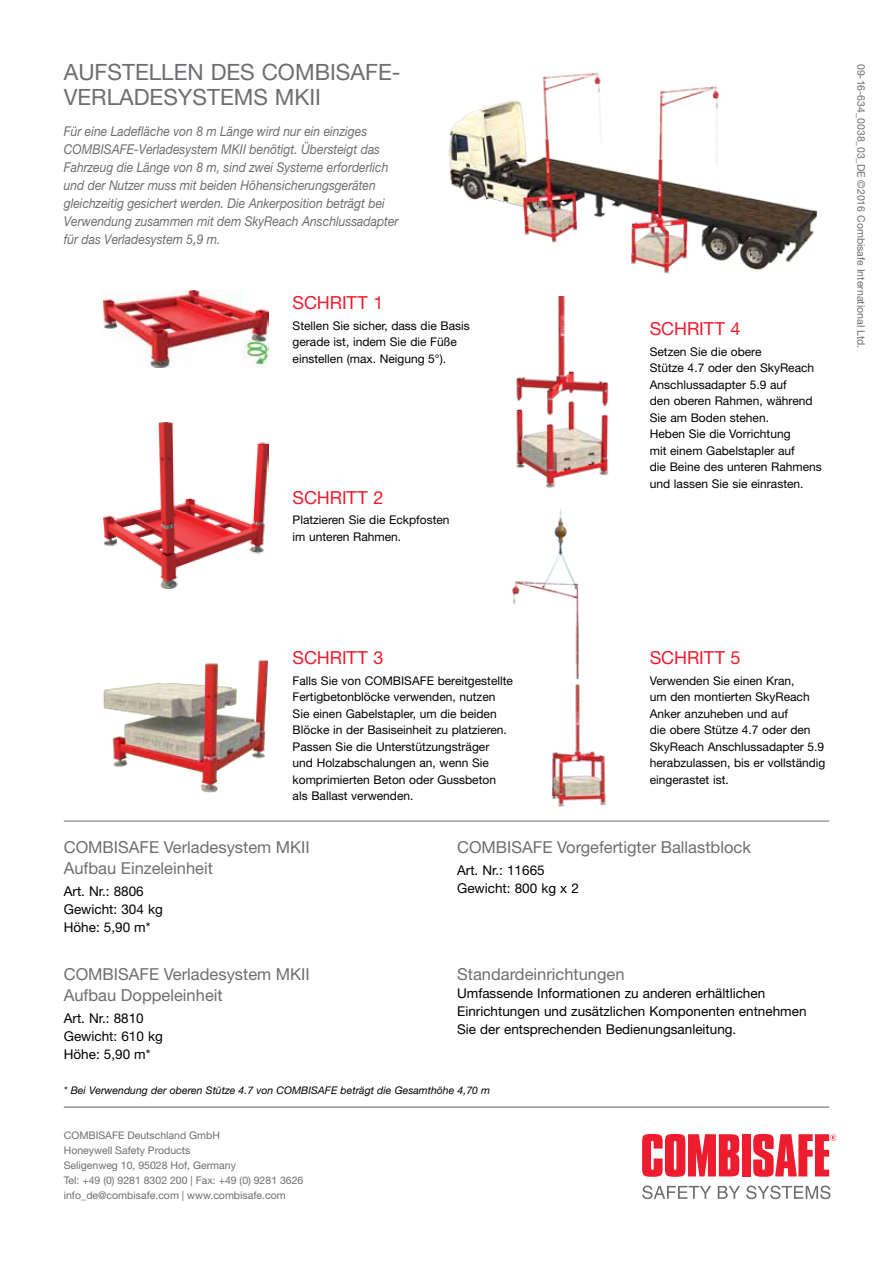
<style>
.page{position:relative;width:893px;height:1263px;background:#fff}
.page>*{position:absolute;margin:0;border:0;box-sizing:border-box;transform-origin:0 0}
.t1{font:22.5px/25.5px "Helvetica Neue LT Pro";color:#6d6e71}
.t2{font:18px "Helvetica Neue LT Pro";letter-spacing:-.005em;color:#ed1c2e}
.t3{font:16.5px/21px "Helvetica Neue LT Pro";color:#6d6e71}
.t4{font:italic 13.5px/18px "Helvetica Neue LT Pro";color:#6d6e71;scale:.9 1}
.t5{font:13.5px/18px "Helvetica Neue LT Pro";color:#000}
.t6{font:12px/16.5px "Helvetica Neue LT Pro";color:#000}
.t7{font:10.5px/15px "Helvetica Neue LT Pro";color:#6d6e71}
.t8{font:italic 10.5px "Helvetica Neue LT Pro";color:#000}
</style>
<div class="page">
<hr style="left:64px;top:1106px;width:765px;height:2px;background:#6d6e71">
<svg style="left:642px;top:1134px;width:97px;height:43px"></svg>
<div style="left:742px;top:1134px;width:9px;height:42px;background:#ed1c2e"></div>
<svg style="left:753px;top:1134px;width:83px;height:43px"></svg>
<svg style="left:642px;top:1185px;width:69px;height:14px"></svg>
<svg style="left:718px;top:1186px;width:22px;height:13px"></svg>
<svg style="left:746px;top:1185px;width:84px;height:14px"></svg>
<hr style="left:64px;top:821px;width:765px;height:1px;background:#6d6e71">
<img style="left:448px;top:72px;width:370px;height:202px">
<img style="left:516px;top:296px;width:93px;height:192px">
<img style="left:512px;top:509px;width:94px;height:298px">
<img style="left:103px;top:423px;width:166px;height:165px">
<img style="left:103px;top:660px;width:166px;height:133px">
<img style="left:103px;top:290px;width:165px;height:78px">
<h1 class="t1" style="left:64px;top:59px;width:338px">AUFSTELLEN DES COMBISAFE-<br>VERLADESYSTEMS MKII</h1>
<p class="t4" style="left:64px;top:121px;width:374px">Für eine Ladefläche von 8 m Länge wird nur ein einziges COMBISAFE-Verladesystem MKII benötigt. Übersteigt das Fahrzeug die Länge von 8 m, sind zwei Systeme erforderlich und der Nutzer muss mit beiden Höhensicherungsgeräten gleichzeitig gesichert werden. Die Ankerposition beträgt bei Verwendung zusammen mit dem SkyReach Anschlussadapter für das Verladesystem 5,9 m.</p>
<h2 class="t2" style="left:293px;top:292px;width:92px">SCHRITT 1</h2>
<p class="t6" style="left:293px;top:317px;width:179px">Stellen Sie sicher, dass die Basis gerade ist, indem Sie die Füße einstellen (max. Neigung 5°).</p>
<h2 class="t2" style="left:650px;top:317px;width:92px">SCHRITT 4</h2>
<p class="t6" style="left:650px;top:343px;width:174px">Setzen Sie die obere<br>Stütze 4.7 oder den SkyReach<br>Anschlussadapter 5.9 auf<br>den oberen Rahmen, während<br>Sie am Boden stehen.<br>Heben Sie die Vorrichtung<br>mit einem Gabelstapler auf<br>die Beine des unteren Rahmens und lassen Sie sie einrasten.</p>
<h2 class="t2" style="left:293px;top:486px;width:92px">SCHRITT 2</h2>
<p class="t6" style="left:293px;top:511px;width:159px">Platzieren Sie die Eckpfosten im unteren Rahmen.</p>
<p class="t7" style="left:869px;top:64px;width:286px;rotate:90deg">09-16-634_0038_03_DE ©2016 Combisafe International Ltd.</p>
<h2 class="t2" style="left:293px;top:646px;width:92px">SCHRITT 3</h2>
<p class="t6" style="left:293px;top:672px;width:222px">Falls Sie von COMBISAFE bereitgestellte Fertigbetonblöcke verwenden, nutzen Sie einen Gabelstapler, um die beiden Blöcke in der Basiseinheit zu platzieren.<br>Passen Sie die Unterstützungsträger<br>und Holzabschalungen an, wenn Sie komprimierten Beton oder Gussbeton als Ballast verwenden.</p>
<h2 class="t2" style="left:650px;top:646px;width:92px">SCHRITT 5</h2>
<p class="t6" style="left:650px;top:672px;width:177px">Verwenden Sie einen Kran,<br>um den montierten SkyReach<br>Anker anzuheben und auf<br>die obere Stütze 4.7 oder den<br>SkyReach Anschlussadapter 5.9 herabzulassen, bis er vollständig eingerastet ist.</p>
<h3 class="t3" style="left:64px;top:836px;width:248px">COMBISAFE Verladesystem MKII<br>Aufbau Einzeleinheit</h3>
<p class="t5" style="left:64px;top:882px;width:101px">Art. Nr.: 8806<br>Gewicht: 304 kg<br>Höhe: 5,90 m*</p>
<h3 class="t3" style="left:64px;top:963px;width:248px">COMBISAFE Verladesystem MKII<br>Aufbau Doppeleinheit</h3>
<p class="t5" style="left:64px;top:1009px;width:101px">Art. Nr.: 8810<br>Gewicht: 610 kg<br>Höhe: 5,90 m*</p>
<h3 class="t3" style="left:457px;top:836px;width:295px">COMBISAFE Vorgefertigter Ballastblock</h3>
<p class="t5" style="left:457px;top:861px;width:123px">Art. Nr.: 11665<br>Gewicht: 800 kg x 2</p>
<h3 class="t3" style="left:457px;top:963px;width:169px">Standardeinrichtungen</h3>
<p class="t5" style="left:457px;top:984px;width:351px">Umfassende Informationen zu anderen erhältlichen<br>Einrichtungen und zusätzlichen Komponenten entnehmen<br>Sie der entsprechenden Bedienungsanleitung.</p>
<p class="t8" style="left:64px;top:1083px;width:428px">* Bei Verwendung der oberen Stütze 4.7 von COMBISAFE beträgt die Gesamthöhe 4,70 m</p>
<p class="t7" style="left:64px;top:1128px;width:241px">COMBISAFE Deutschland GmbH<br>Honeywell Safety Products<br>Seligenweg 10, 95028 Hof, Germany<br>Tel: +49 (0) 9281 8302 200 | Fax: +49 (0) 9281 3626 info_de@combisafe.com | www.combisafe.com</p>
</div>
